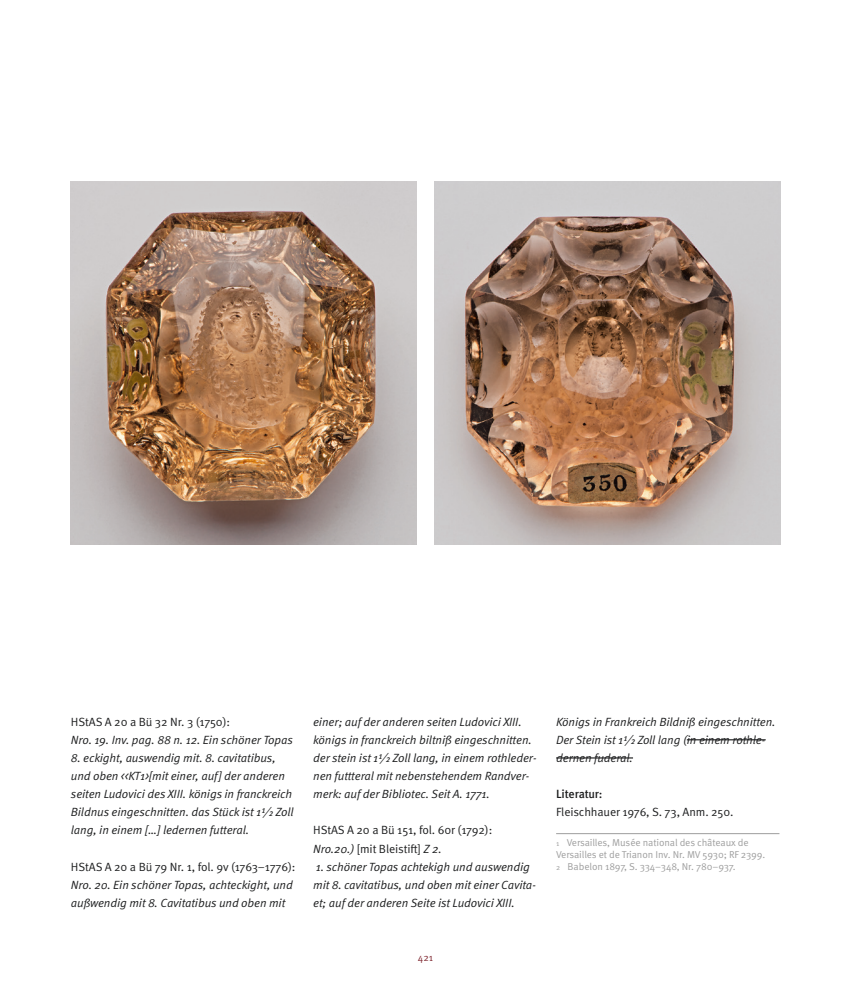
<style>
.page{position:relative;width:851px;height:993px;background:#fff}
.page>*{position:absolute;margin:0;border:0;box-sizing:border-box;transform-origin:0 0}
.t1{font:11.88px/18.1px "Meta Pro Norm Ita";letter-spacing:-.01em;color:#1d1e1f}
.t2{font:11.88px/18.1px "Meta Pro Norm 2";letter-spacing:-.01em;color:#1d1e1f}
.t3{font:11.88px "Meta Pro Medi 2";letter-spacing:-.015em;color:#1d1e1f}
.t4{font:10px/11.9px "Meta Pro Norm 2";letter-spacing:-.01em;color:#9e9e9e}
.t5{font:10px "Meta Pro Norm 2";color:#812b34}
.s1{font-family:"Meta Pro Norm Ita"}
.s2{font-size:7.5px}
</style>
<div class="page">
<img style="left:434px;top:181px;width:346px;height:363px">
<hr style="left:556px;top:833px;width:223px;height:1px;background:#9e9e9e">
<hr style="left:686px;top:739px;width:79px;height:1px;background:#1d1e1f">
<hr style="left:556px;top:757px;width:77px;height:1px;background:#1d1e1f">
<img style="left:71px;top:181px;width:345px;height:363px">
<p class="t2" style="left:71px;top:711px;width:161px">HStAS A 20 a Bü 32 Nr. 3 (1750):</p>
<p class="t1" style="left:71px;top:729px;width:223px">Nro. 19. Inv. pag. 88 n. 12. Ein schöner Topas</p>
<p class="t1" style="left:71px;top:747px;width:224px">8. eckight, auswendig mit. 8. cavitatibus, und oben &lt;&lt;KT1&gt;[mit einer, auf] der anderen seiten Ludovici des XIII. königs in franckreich Bildnus eingeschnitten. das Stück ist 1½ Zoll lang, in einem […] ledernen futteral.</p>
<p class="t2" style="left:71px;top:856px;width:226px">HStAS A 20 a Bü 79 Nr. 1, fol. 9v (1763–1776):</p>
<p class="t1" style="left:71px;top:874px;width:223px">Nro. 20. Ein schöner Topas, achteckight, und außwendig mit 8. Cavitatibus und oben mit</p>
<p class="t1" style="left:313px;top:711px;width:225px">einer; auf der anderen seiten Ludovici XIII. königs in franckreich biltniß eingeschnitten. der stein ist 1½ Zoll lang, in einem rothleder&shy;nen futtteral mit nebenstehendem Randver&shy;merk: auf der Bibliotec. Seit A. 1771.</p>
<p class="t2" style="left:313px;top:820px;width:180px">HStAS A 20 a Bü 151, fol. 60r (1792):<br><span class="s1">Nro.20.)</span> [mit Bleistift] <span class="s1">Z 2.</span></p>
<p class="t1" style="left:313px;top:856px;width:224px">1. schöner Topas achtekigh und auswendig mit 8. cavitatibus, und oben mit einer Cavita&shy;et; auf der anderen Seite ist Ludovici XIII.</p>
<p class="t5" style="left:418px;top:950px;width:17px">421</p>
<p class="t1" style="left:556px;top:711px;width:221px">Königs in Frankreich Bildniß eingeschnitten.<br>Der Stein ist 1½ Zoll lang (in einem rothle&shy;dernen fuderal.</p>
<p class="t3" style="left:556px;top:784px;width:48px">Literatur:</p>
<p class="t2" style="left:556px;top:802px;width:179px">Fleischhauer 1976, S. 73, Anm. 250.</p>
<p class="t4" style="left:556px;top:836px;width:210px"><span class="s2">1</span> Versailles, Musée national des châteaux de<br>Versailles et de Trianon Inv. Nr. MV 5930; RF 2399.<br><span class="s2">2</span> Babelon 1897, S. 334–348, Nr. 780–937.</p>
</div>
